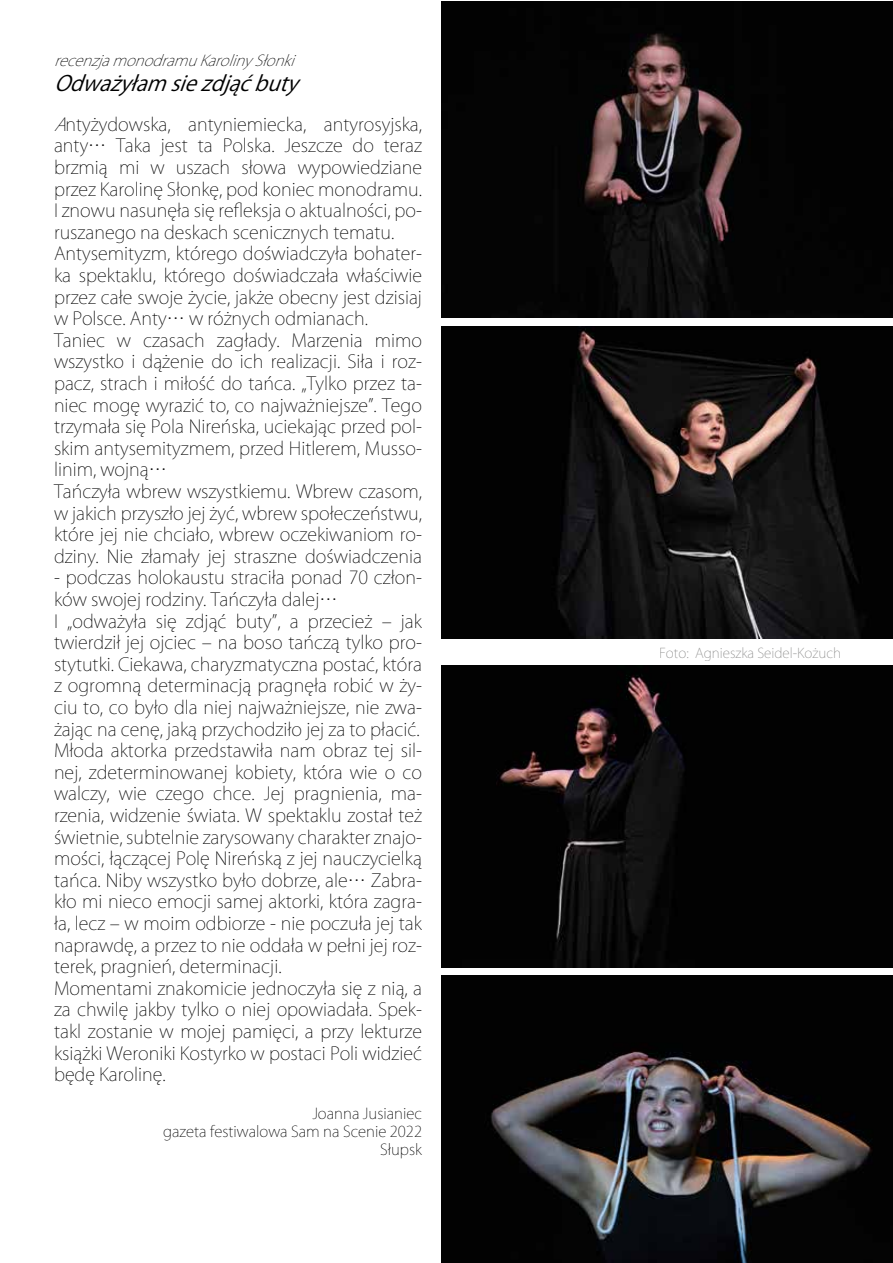
<style>
.page{position:relative;width:893px;height:1263px;background:#fff}
.page>*{position:absolute;margin:0;border:0;box-sizing:border-box;transform-origin:0 0}
.t1{font:italic 21px "Koz Go Pr 6 N";color:#000}
.t2{font:200 18px/21.6px "Koz Go Pr 6 N";color:#000}
.t3{font:200 15px/18px "Koz Go Pr 6 N";color:#000;text-align:right}
.t4{font:italic 200 15px "Koz Go Pr 6 N";color:#000}
.t5{font:200 13.5px "Koz Go Pr 6 N";color:#858584}
.s1{font-style:italic}
</style>
<div class="page">
<img style="left:441px;top:326px;width:452px;height:312px">
<img style="left:441px;top:1px;width:452px;height:317px">
<img style="left:441px;top:666px;width:452px;height:301px">
<img style="left:441px;top:976px;width:452px;height:287px">
<p class="t4" style="left:54px;top:52px;width:250px">recenzjamonodramuKarolinySłonki</p>
<p class="t1" style="left:54px;top:72px;width:258px">Odważyłamsiezdjąćbuty</p>
<p class="t2" style="left:54px;top:114px;width:370px"><span class="s1">A</span>ntyżydowska, antyniemiecka, antyrosyjska, anty… Taka jest ta Polska. Jeszcze do teraz brzmią mi w uszach słowa wypowiedziane przez Karolinę Słonkę, pod koniec monodramu.<br>I znowu nasunęła się refleksja o aktualności, po&shy;ruszanego na deskach scenicznych tematu.<br>Antysemityzm, którego doświadczyła bohater&shy;ka spektaklu, którego doświadczała właściwie przez całe swoje życie, jakże obecny jest dzisiaj w Polsce. Anty… w różnych odmianach.<br>Taniec w czasach zagłady. Marzenia mimo wszystko i dążenie do ich realizacji. Siła i roz&shy;pacz, strach i miłość do tańca. „Tylko przez ta&shy;niec mogę wyrazić to, co najważniejsze”. Tego trzymała się Pola Nireńska, uciekając przed pol&shy;skim antysemityzmem, przed Hitlerem, Musso&shy;linim, wojną…<br>Tańczyła wbrew wszystkiemu. Wbrew czasom, w jakich przyszło jej żyć, wbrew społeczeństwu, które jej nie chciało, wbrew oczekiwaniom ro&shy;dziny. Nie złamały jej straszne doświadczenia</p>
<p class="t2" style="left:54px;top:567px;width:370px">- podczas holokaustu straciła ponad 70 człon&shy;ków swojej rodziny. Tańczyła dalej…<br>I „odważyła się zdjąć buty”, a przecież ‒ jak twierdził jej ojciec ‒ na boso tańczą tylko pro&shy;stytutki. Ciekawa, charyzmatyczna postać, która z ogromną determinacją pragnęła robić w ży&shy;ciu to, co było dla niej najważniejsze, nie zwa&shy;żając na cenę, jaką przychodziło jej za to płacić.<br>Młoda aktorka przedstawiła nam obraz tej sil&shy;nej, zdeterminowanej kobiety, która wie o co walczy, wie czego chce. Jej pragnienia, ma&shy;rzenia, widzenie świata. W spektaklu został też świetnie, subtelnie zarysowany charakter znajo&shy;mości, łączącej Polę Nireńską z jej nauczycielką tańca. Niby wszystko było dobrze, ale… Zabra&shy;kło mi nieco emocji samej aktorki, która zagra&shy;ła, lecz ‒ w moim odbiorze - nie poczuła jej tak naprawdę, a przez to nie oddała w pełni jej roz&shy;terek, pragnień, determinacji.<br>Momentami znakomicie jednoczyła się z nią, a za chwilę jakby tylko o niej opowiadała. Spek&shy;takl zostanie w mojej pamięci, a przy lekturze książki Weroniki Kostyrko w postaci Poli widzieć będę Karolinę.</p>
<p class="t3" style="left:163px;top:1105px;width:260px">Joanna Jusianiec<br>gazeta festiwalowa Sam na Scenie 2022<br>Słupsk</p>
<p class="t5" style="left:659px;top:645px;width:183px">Foto: Agnieszka Seidel-Kożuch</p>
</div>
